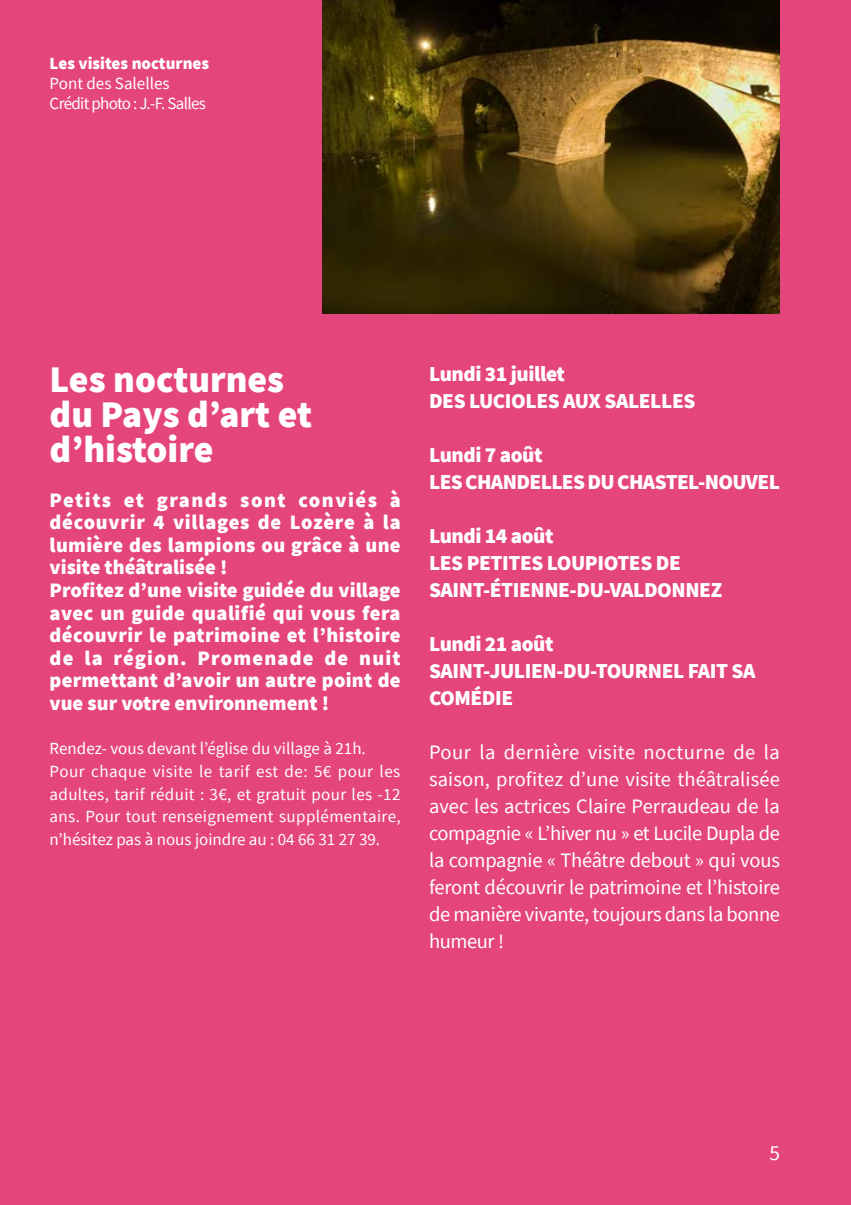
<style>
.page{position:relative;width:851px;height:1205px;background:#fff}
.page>*{position:absolute;margin:0;border:0;box-sizing:border-box;transform-origin:0 0}
.t1{font:900 37.5px/35px "Source Sans Pro";color:#fff}
.t2{font:900 21.25px/27px "Source Sans Pro";letter-spacing:-.02em;color:#fff}
.t3{font:21.25px "Source Sans Pro";color:#fff}
.t4{font:900 20.5px/22.5px "Source Sans Pro";letter-spacing:.015em;color:#fff}
.t5{font:20.5px/27px "Source Sans Pro";letter-spacing:-.02em;color:#fff;text-align:justify}
.t6{font:17px/22.5px "Source Sans Pro";letter-spacing:.005em;color:#fff}
.t7{font:17px/20px "Source Sans Pro";letter-spacing:-.04em;color:#fff}
.t8{font:900 17px "Source Sans Pro";color:#fff}
</style>
<div class="page">
<div style="left:0;top:0;width:850px;height:1205px;background:#e5457d"></div>
<img style="left:323px;top:0;width:456px;height:313px">
<p class="t8" style="left:50px;top:52px;width:161px">Les visites nocturnes</p>
<p class="t7" style="left:50px;top:74px;width:158px">Pont des Salelles<br>Crédit photo : J.-F. Salles</p>
<h1 class="t1" style="left:50px;top:361px;width:264px">Les nocturnes du Pays d’art et d’histoire</h1>
<p class="t4" style="left:50px;top:488px;width:352px">Petits et grands sont conviés à découvrir 4 villages de Lozère à la lumière des lampions ou grâce à une visite théâtralisée !<br>Profitez d’une visite guidée du village avec un guide qualifié qui vous fera découvrir le patrimoine et l’histoire de la région. Promenade de nuit permettant d’avoir un autre point de vue sur votre environnement !</p>
<p class="t6" style="left:50px;top:737px;width:352px">Rendez- vous devant l’église du village à 21h.<br>Pour chaque visite le tarif est de: 5€ pour les adultes, tarif réduit : 3€, et gratuit pour les -12 ans. Pour tout renseignement supplémentaire, n’hésitez pas à nous joindre au : 04 66 31 27 39.</p>
<p class="t2" style="left:429px;top:360px;width:268px">Lundi 31 juillet<br>DES LUCIOLES AUX SALELLES</p>
<p class="t2" style="left:429px;top:441px;width:352px">Lundi 7 août<br>LES CHANDELLES DU CHASTEL-NOUVEL</p>
<p class="t2" style="left:429px;top:522px;width:294px">Lundi 14 août<br>LES PETITES LOUPIOTES DE<br>SAINT-ÉTIENNE-DU-VALDONNEZ</p>
<p class="t2" style="left:429px;top:630px;width:328px">Lundi 21 août<br>SAINT-JULIEN-DU-TOURNEL FAIT SA<br>COMÉDIE</p>
<p class="t5" style="left:429px;top:738px;width:352px">Pour la dernière visite nocturne de la saison, profitez d’une visite théâtralisée avec les actrices Claire Perraudeau de la compagnie « L’hiver nu » et Lucile Dupla de la compagnie « Théâtre debout » qui vous feront découvrir le patrimoine et l’histoire de manière vivante, toujours dans la bonne humeur !</p>
<p class="t3" style="left:769px;top:1139px;width:12px">5</p>
</div>
